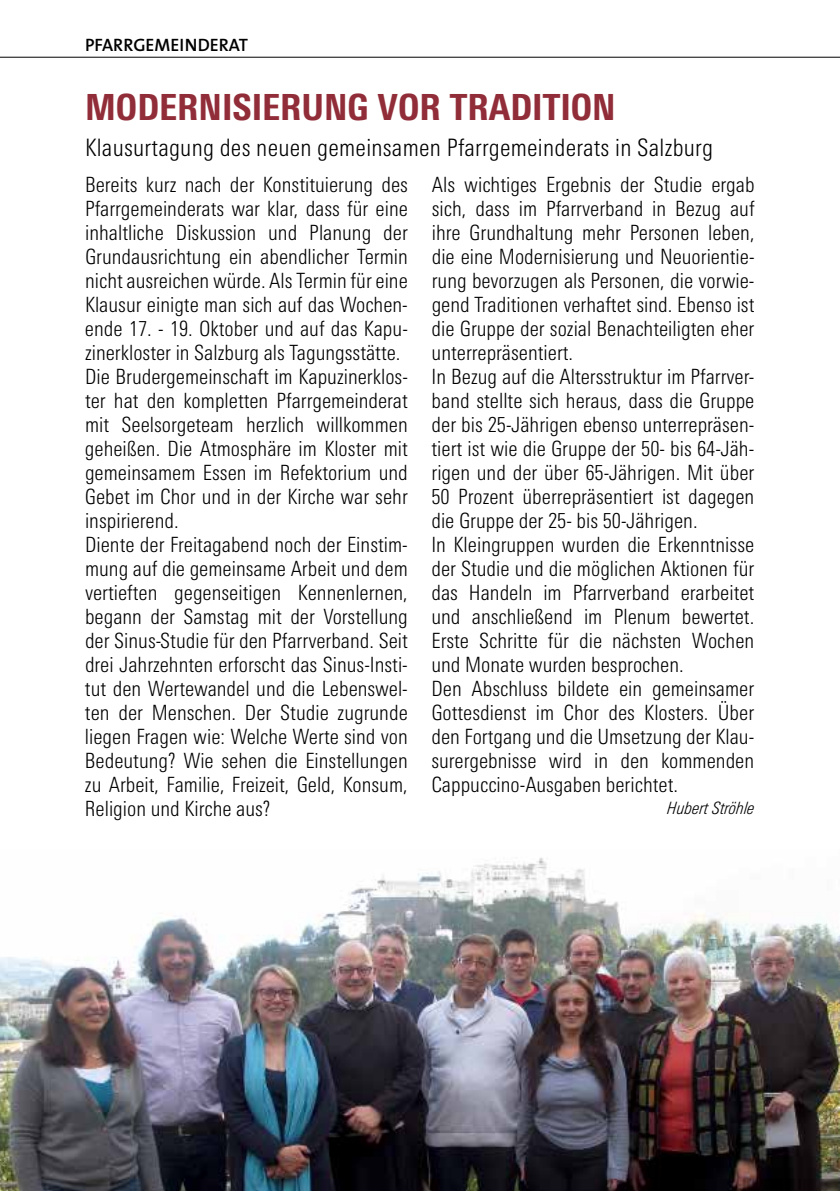
<style>
.page{position:relative;width:840px;height:1191px;background:#fff}
.page>*{position:absolute;margin:0;border:0;box-sizing:border-box;transform-origin:0 0}
.t1{font:800 condensed 36px "Linotype Univers";color:#912d38}
.t2{font:300 condensed 24px "Linotype Univers";letter-spacing:.01em;color:#000}
.t3{font:300 condensed 21px/24px "Linotype Univers";color:#000}
.t4{font:600 18px "The Sans";color:#000}
.t5{font:italic 300 condensed 17px "Linotype Univers";color:#000}
</style>
<div class="page">
<hr style="left:0;top:57px;width:839px;height:1px;background:#000">
<img style="left:0;top:857px;width:839px;height:334px">
<p class="t4" style="left:85px;top:30px;width:164px">PFARRGEMEIN DERAT</p>
<h1 class="t1" style="left:85px;top:86px;width:532px">MODERNISIERUNG VOR TRADITION</h1>
<p class="t2" style="left:85px;top:134px;width:629px">Klausurtagung des neuen gemeinsamen Pfarrgemeinderats in Salzburg</p>
<p class="t3" style="left:85px;top:173px;width:324px">Bereits kurz nach der Konstituierung des Pfarrgemeinderats war klar, dass für eine inhaltliche Diskussion und Planung der Grundausrichtung ein abendlicher Termin nicht ausreichen würde. Als Termin für eine Klausur einigte man sich auf das Wochen&shy;ende 17. - 19. Oktober und auf das Kapu&shy;zinerkloster in Salzburg als Tagungsstätte.<br>Die Brudergemeinschaft im Kapuzinerklos&shy;ter hat den kompletten Pfarrgemeinderat mit Seelsorgeteam herzlich willkommen geheißen. Die Atmosphäre im Kloster mit gemeinsamem Essen im Refektorium und Gebet im Chor und in der Kirche war sehr inspirierend.<br>Diente der Freitagabend noch der Einstim&shy;mung auf die gemeinsame Arbeit und dem vertieften gegenseitigen Kennenlernen, begann der Samstag mit der Vorstellung der Sinus-Studie für den Pfarrverband. Seit drei Jahrzehnten erforscht das Sinus-Insti&shy;tut den Wertewandel und die Lebenswel&shy;ten der Menschen. Der Studie zugrunde liegen Fragen wie: Welche Werte sind von Bedeutung? Wie sehen die Einstellungen zu Arbeit, Familie, Freizeit, Geld, Konsum, Religion und Kirche aus?</p>
<p class="t3" style="left:431px;top:173px;width:324px">Als wichtiges Ergebnis der Studie ergab sich, dass im Pfarrverband in Bezug auf ihre Grundhaltung mehr Personen leben, die eine Modernisierung und Neuorientie&shy;rung bevorzugen als Personen, die vorwie&shy;gend Traditionen verhaftet sind. Ebenso ist die Gruppe der sozial Benachteiligten eher unterrepräsentiert.<br>In Bezug auf die Altersstruktur im Pfarrver&shy;band stellte sich heraus, dass die Gruppe der bis 25-Jährigen ebenso unterrepräsen&shy;tiert ist wie die Gruppe der 50- bis 64-Jäh&shy;rigen und der über 65-Jährigen. Mit über 50 Prozent überrepräsentiert ist dagegen die Gruppe der 25- bis 50-Jährigen.<br>In Kleingruppen wurden die Erkenntnisse der Studie und die möglichen Aktionen für das Handeln im Pfarrverband erarbeitet und anschließend im Plenum bewertet.<br>Erste Schritte für die nächsten Wochen und Monate wurden besprochen.<br>Den Abschluss bildete ein gemeinsamer Gottesdienst im Chor des Klosters. Über den Fortgang und die Umsetzung der Klau&shy;surergebnisse wird in den kommenden Cappuccino-Ausgaben berichtet.</p>
<p class="t5" style="left:667px;top:798px;width:89px">Hubert Ströhle</p>
</div>
